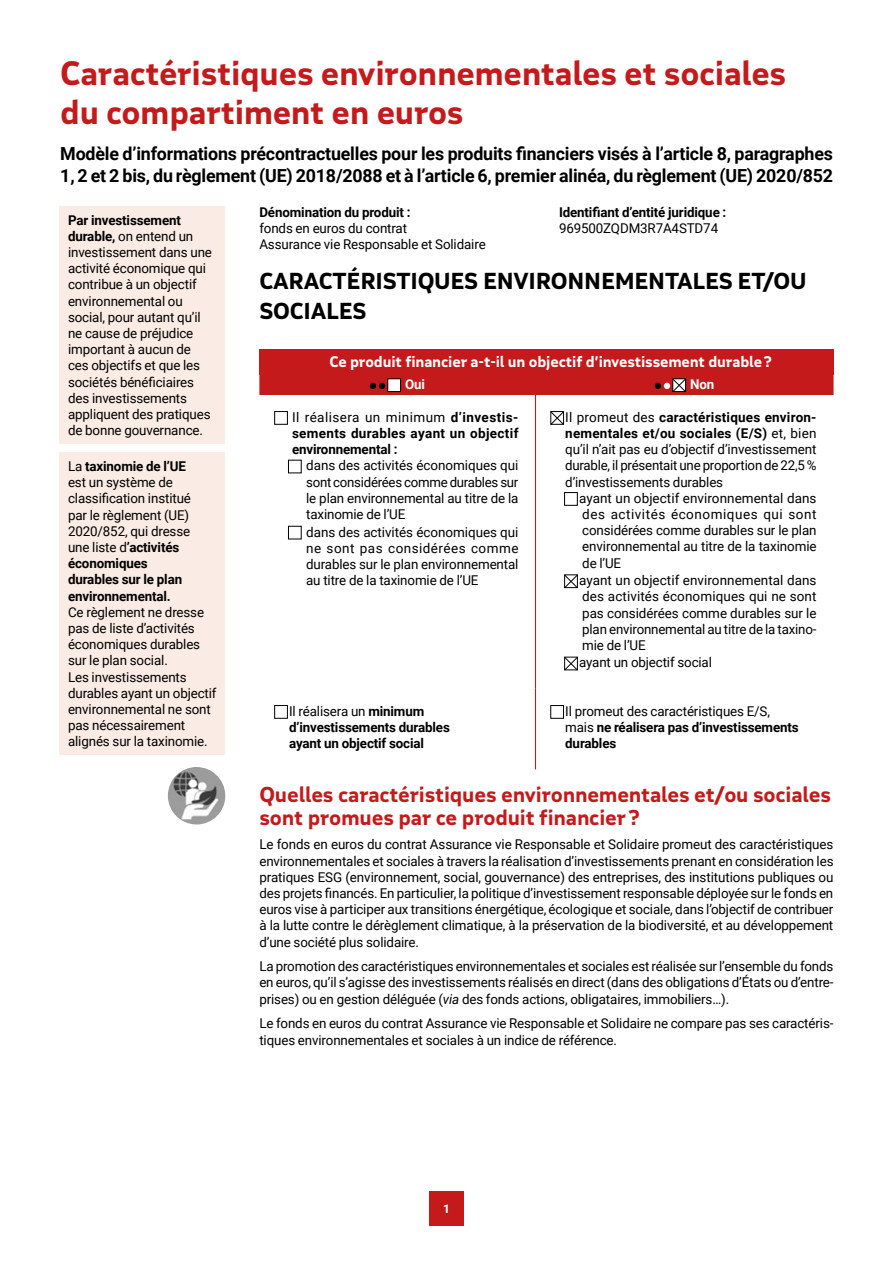
<style>
.page{position:relative;width:893px;height:1263px;background:#fff}
.page>*{position:absolute;margin:0;border:0;box-sizing:border-box;transform-origin:0 0}
.Annexe__H1{font:700 33px/39px "MAIF";letter-spacing:-.01em;color:#c51a1b}
.H2{font:700 22.5px/30px "MAIF";letter-spacing:-.01em;color:#000}
.H3{font:700 21px/22.5px "MAIF";letter-spacing:-.01em;color:#c51a1b}
.Texte_Chapo__P{font:700 18px/22.5px "Roboto";letter-spacing:-.01em;color:#000}
.Produi_Fi_-_Titre_de_Tableau__H3{font:700 15px "MAIF";letter-spacing:-.01em;color:#fff}
.Texte_courant__P{font:13.5px/16.2px "Roboto";letter-spacing:-.01em;color:#000;text-align:justify}
.Bloc01_Txt_courant__P{font:13.5px/16.2px "Roboto";letter-spacing:-.01em;color:#000}
.Texte_courant_esp2__P{font:13.5px/16.2px "Roboto";letter-spacing:-.01em;color:#000;text-align:justify}
.Texte_courant__P-2{font:700 13.5px/16.2px "Roboto";letter-spacing:-.01em;color:#000}
.Tablo_SsTitre__P{font:700 13.5px "Roboto";letter-spacing:-.01em;color:#fff}
.t1{font:700 12px "Roboto";color:#fff}
.s1{font-weight:700}
.s2{font-weight:400}
.s3{font-style:italic}
</style>
<div class="page">
<div style="left:429px;top:1192px;width:34px;height:34px;background:#c51a1b"></div>
<div style="left:259px;top:349px;width:574px;height:25px;background:#c51a1b"></div>
<hr style="left:535px;top:395px;width:1px;height:294px;background:#c51a1b">
<hr style="left:535px;top:689px;width:1px;height:80px;background:#c51a1b">
<div style="left:60px;top:206px;width:165px;height:238px;background:#faebe4"></div>
<div style="left:60px;top:452px;width:165px;height:303px;background:#faebe4"></div>
<div style="left:259px;top:374px;width:574px;height:21px;background:#c51a1b"></div>
<div style="left:274px;top:411px;width:14px;height:14px;border:1px solid #000"></div>
<div style="left:288px;top:460px;width:14px;height:13px;border:1px solid #000"></div>
<div style="left:288px;top:526px;width:14px;height:13px;border:1px solid #000"></div>
<svg style="left:550px;top:411px;width:15px;height:14px"></svg>
<div style="left:564px;top:492px;width:14px;height:14px;border:1px solid #000"></div>
<svg style="left:564px;top:574px;width:14px;height:15px"></svg>
<svg style="left:564px;top:656px;width:14px;height:15px"></svg>
<div style="left:274px;top:705px;width:14px;height:14px;border:1px solid #000"></div>
<div style="left:550px;top:705px;width:14px;height:14px;border:1px solid #000"></div>
<img style="left:168px;top:767px;width:57px;height:57px;border-radius:29px">
<h1 class="Annexe__H1" style="left:60px;top:53px;width:728px">Caractéristiques environnementales et sociales du compartiment en euros</h1>
<p class="Texte_Chapo__P" style="left:60px;top:141px;width:774px">Modèle d’informations précontractuelles pour les produits financiers visés à l’article 8, paragraphes<br>1, 2 et 2 bis, du règlement (UE) 2018/2088 et à l’article 6, premier alinéa, du règlement (UE) 2020/852</p>
<p class="Bloc01_Txt_courant__P" style="left:68px;top:211px;width:145px"><span class="s1">Par investissement durable,</span> on entend un investissement dans une activité économique qui contribue à un objectif environnemental ou social, pour autant qu’il ne cause de préjudice important à aucun de ces objectifs et que les sociétés bénéficiaires des investissements appliquent des pratiques de bonne gouvernance.</p>
<p class="Bloc01_Txt_courant__P" style="left:68px;top:458px;width:124px">La <span class="s1">taxinomie de l’UE </span>est un système de classification institué par le règlement (UE)<br>2020/852, qui dresse une liste d<span class="s1">’activités économiques durables sur le plan environnemental.</span></p>
<p class="Bloc01_Txt_courant__P" style="left:68px;top:603px;width:150px">Ce règlement ne dresse pas de liste d’activités économiques durables sur le plan social.<br>Les investissements durables ayant un objectif environnemental ne sont pas nécessairement alignés sur la taxinomie.</p>
<p class="Texte_courant__P-2" style="left:259px;top:204px;width:153px">Dénomination du produit : <span class="s2">fonds en euros du contrat</span></p>
<p class="Texte_courant__P" style="left:259px;top:236px;width:228px">Assurance vie Responsable et Solidaire</p>
<p class="Texte_courant__P-2" style="left:559px;top:204px;width:169px">Identifiant d’entité juridique :<br><span class="s2">969500ZQDM3R7A4STD74</span></p>
<h2 class="H2" style="left:259px;top:265px;width:549px">CARACTÉRISTIQUES ENVIRONNEMENTALES ET/OU<br>SOCIALES</h2>
<h3 class="Produi_Fi_-_Titre_de_Tableau__H3" style="left:329px;top:352px;width:444px">Ce produit financier a-t-il un objectif d’investissement durable?</h3>
<p class="Tablo_SsTitre__P" style="left:405px;top:375px;width:21px">Oui</p>
<p class="Tablo_SsTitre__P" style="left:690px;top:375px;width:26px">Non</p>
<p class="Texte_courant__P-2" style="left:292px;top:408px;width:228px;text-align:justify"><span class="s2">Il réalisera un minimum</span> d’investis&shy;sements durables ayant un objectif environnemental :</p>
<p class="Texte_courant__P" style="left:306px;top:457px;width:214px;text-indent:-17px">— dans des activités économiques qui sont considérées comme durables sur le plan environnemental au titre de la taxinomie de l’UE</p>
<p class="Texte_courant__P" style="left:306px;top:523px;width:214px;text-indent:-17px">— dans des activités économiques qui ne sont pas considérées comme durables sur le plan environnemental au titre de la taxinomie de l’UE</p>
<p class="Texte_courant__P" style="left:565px;top:408px;width:253px">Il promeut des <span class="s1">caractéristiques environ&shy;nementales et/ou sociales (E/S)</span> et, bien qu’il n’ait pas eu d’objectif d’investissement durable, il présentait une proportion de 22,5 % d’investissements durables</p>
<p class="Texte_courant__P" style="left:582px;top:489px;width:236px;text-indent:-17px">— ayant un objectif environnemental dans des activités économiques qui sont considérées comme durables sur le plan environnemental au titre de la taxinomie de l’UE</p>
<p class="Texte_courant__P" style="left:582px;top:572px;width:236px;text-indent:-17px">— ayant un objectif environnemental dans des activités économiques qui ne sont pas considérées comme durables sur le plan environnemental au titre de la taxino&shy;mie de l’UE</p>
<p class="Texte_courant__P" style="left:565px;top:654px;width:148px">— ayant un objectif social</p>
<p class="Texte_courant__P-2" style="left:289px;top:702px;width:162px"><span class="s2">Il réalisera un</span> minimum d’investissements durables ayant un objectif social</p>
<p class="Texte_courant__P-2" style="left:565px;top:702px;width:235px"><span class="s2">Il promeut des caractéristiques E/S, mais</span> ne réalisera pas d’investissements durables</p>
<h3 class="H3" style="left:259px;top:783px;width:573px">Quelles caractéristiques environnementales et/ou sociales sont promues par ce produit financier?</h3>
<p class="Texte_courant__P" style="left:259px;top:836px;width:576px">Le fonds en euros du contrat Assurance vie Responsable et Solidaire promeut des caractéristiques environnementales et sociales à travers la réalisation d’investissements prenant en considération les pratiques ESG (environnement, social, gouvernance) des entreprises, des institutions publiques ou des projets financés. En particulier, la politique d’investissement responsable déployée sur le fonds en euros vise à participer aux transitions énergétique, écologique et sociale, dans l’objectif de contribuer à la lutte contre le dérèglement climatique, à la préservation de la biodiversité, et au développement d’une société plus solidaire.</p>
<p class="Texte_courant_esp2__P" style="left:259px;top:958px;width:576px">La promotion des caractéristiques environnementales et sociales est réalisée sur l’ensemble du fonds en euros, qu’il s’agisse des investissements réalisés en direct (dans des obligations d’États ou d’entre&shy;prises) ou en gestion déléguée (<span class="s3">via</span> des fonds actions, obligataires, immobiliers…).</p>
<p class="Texte_courant_esp2__P" style="left:259px;top:1015px;width:576px">Le fonds en euros du contrat Assurance vie Responsable et Solidaire ne compare pas ses caractéris&shy;tiques environnementales et sociales à un indice de référence.</p>
<p class="t1" style="left:443px;top:1201px;width:8px">1</p>
</div>
